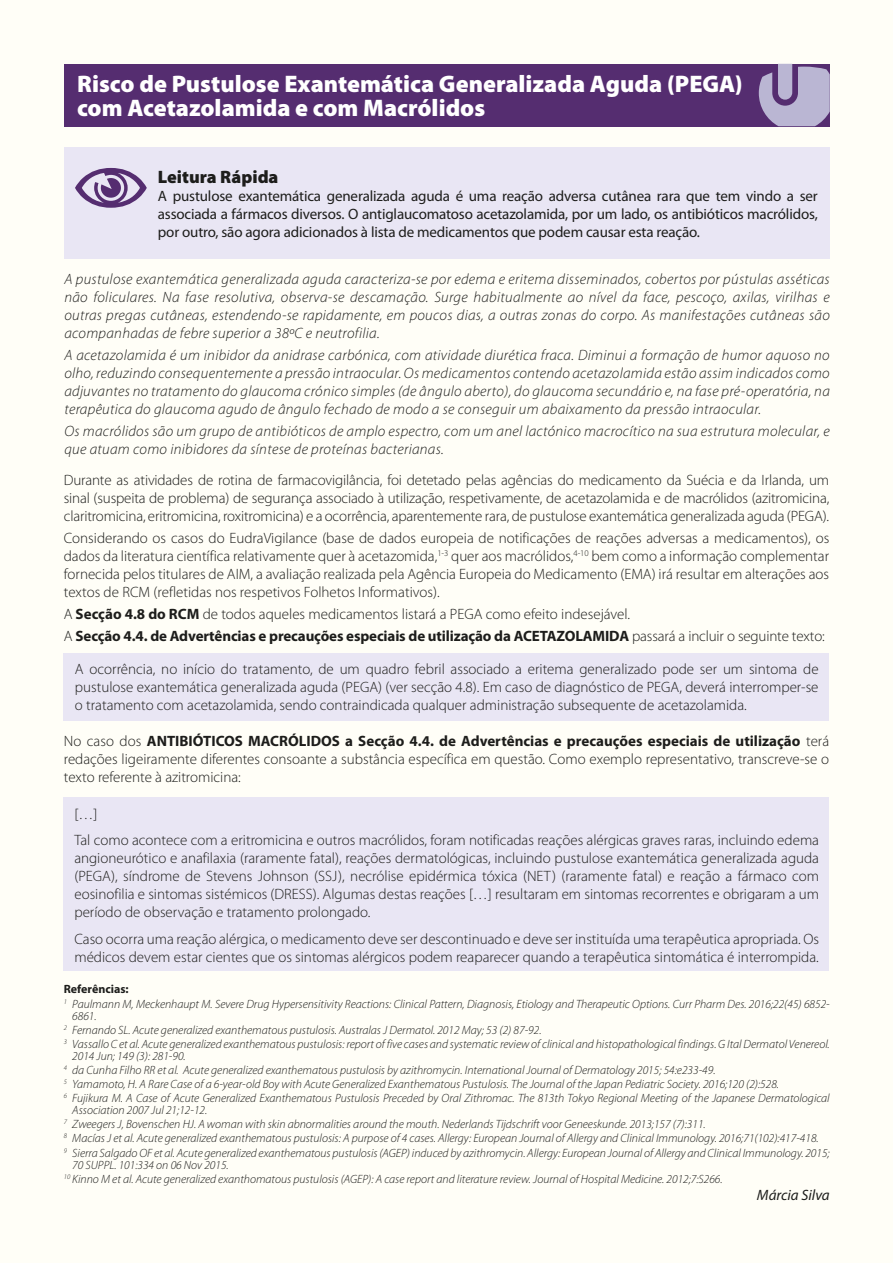
<style>
.page{position:relative;width:893px;height:1263px;background:#fff}
.page>*{position:absolute;margin:0;border:0;box-sizing:border-box;transform-origin:0 0}
.t1{font:900 24px/24px "Myriad Pro";color:#fff}
.t2{font:900 18px "Myriad Pro";color:#1d1d1b}
.t3{font:300 15px/18px "Myriad Pro";color:#1d1d1b;text-align:justify}
.t4{font:italic 300 15px/18px "Myriad Pro";letter-spacing:.02em;color:#1d1d1b;text-align:justify}
.t5{font:15px/18px "Myriad Pro";letter-spacing:-.01em;color:#1d1d1b;text-align:justify}
.t6{font:italic 15px "Myriad Pro";color:#1d1d1b}
.t7{font:italic 300 12px/14.1px "Myriad Pro";color:#1d1d1b}
.s1{font-weight:700}
.s2{font-weight:700;font-style:normal}
</style>
<div class="page">
<div style="left:1px;top:0;width:892px;height:1263px;background:#fffef7"></div>
<div style="left:64px;top:147px;width:766px;height:112px;background:#e9e6f4"></div>
<div style="left:64px;top:797px;width:765px;height:174px;background:#e9e6f4"></div>
<div style="left:64px;top:653px;width:765px;height:67px;background:#e9e6f4"></div>
<svg style="left:75px;top:168px;width:72px;height:40px"></svg>
<div style="left:64px;top:64px;width:766px;height:62px;background:#552d70"></div>
<svg style="left:759px;top:64px;width:71px;height:62px"></svg>
<h1 class="t1" style="left:77px;top:72px;width:667px">Risco de Pustulose Exantemática Generalizada Aguda (PEGA) com Acetazolamida e com Macrólidos</h1>
<p class="t2" style="left:158px;top:167px;width:122px">Leitura Rápida</p>
<p class="t5" style="left:158px;top:188px;width:661px">A pustulose exantemática generalizada aguda é uma reação adversa cutânea rara que tem vindo a ser associada a fármacos diversos. O antiglaucomatoso acetazolamida, por um lado, os antibióticos macrólidos, por outro, são agora adicionados à lista de medicamentos que podem causar esta reação.</p>
<p class="t4" style="left:64px;top:270px;width:767px">A pustulose exantemática generalizada aguda caracteriza-se por edema e eritema disseminados, cobertos por pústulas asséticas não foliculares. Na fase resolutiva, observa-se descamação. Surge habitualmente ao nível da face, pescoço, axilas, virilhas e outras pregas cutâneas, estendendo-se rapidamente, em poucos dias, a outras zonas do corpo. As manifestações cutâneas são acompanhadas de febre superior a 38ºC e neutrofilia.</p>
<p class="t4" style="left:64px;top:347px;width:767px">A acetazolamida é um inibidor da anidrase carbónica, com atividade diurética fraca. Diminui a formação de humor aquoso no olho, reduzindo consequentemente a pressão intraocular. Os medicamentos contendo acetazolamida estão assim indicados como adjuvantes no tratamento do glaucoma crónico simples (de ângulo aberto), do glaucoma secundário e, na fase pré-operatória, na terapêutica do glaucoma agudo de ângulo fechado de modo a se conseguir um abaixamento da pressão intraocular.</p>
<p class="t4" style="left:64px;top:423px;width:767px">Os macrólidos são um grupo de antibióticos de amplo espectro, com um anel lactónico macrocítico na sua estrutura molecular, e que atuam como inibidores da síntese de proteínas bacterianas.</p>
<p class="t3" style="left:64px;top:471px;width:767px">Durante as atividades de rotina de farmacovigilância, foi detetado pelas agências do medicamento da Suécia e da Irlanda, um sinal (suspeita de problema) de segurança associado à utilização, respetivamente, de acetazolamida e de macrólidos (azitromicina, claritromicina, eritromicina, roxitromicina) e a ocorrência, aparentemente rara, de pustulose exantemática generalizada aguda (PEGA).</p>
<p class="t3" style="left:64px;top:529px;width:767px">Considerando os casos do EudraVigilance (base de dados europeia de notificações de reações adversas a medicamentos), os dados da literatura científica relativamente quer à acetazomida,<sup>1-3</sup> quer aos macrólidos,<sup>4-10</sup> bem como a informação complementar fornecida pelos titulares de AIM, a avaliação realizada pela Agência Europeia do Medicamento (EMA) irá resultar em alterações aos textos de RCM (refletidas nos respetivos Folhetos Informativos).</p>
<p class="t3" style="left:64px;top:603px;width:762px;line-height:22.2px">A <span class="s1">Secção 4.8 do RCM</span> de todos aqueles medicamentos listará a PEGA como efeito indesejável.<br>A <span class="s1">Secção 4.4. de Advertências e precauções especiais de utilização da ACETAZOLAMIDA</span> passará a incluir o seguinte texto:</p>
<p class="t3" style="left:75px;top:661px;width:745px">A ocorrência, no início do tratamento, de um quadro febril associado a eritema generalizado pode ser um sintoma de pustulose exantemática generalizada aguda (PEGA) (ver secção 4.8). Em caso de diagnóstico de PEGA, deverá interromper-se o tratamento com acetazolamida, sendo contraindicada qualquer administração subsequente de acetazolamida.</p>
<p class="t3" style="left:64px;top:732px;width:767px">No caso dos <span class="s1">ANTIBIÓTICOS MACRÓLIDOS a Secção 4.4. de Advertências e precauções especiais de utilização</span> terá redações ligeiramente diferentes consoante a substância específica em questão. Como exemplo representativo, transcreve-se o texto referente à azitromicina:</p>
<p class="t3" style="left:74px;top:801px;width:746px;line-height:26.5px">[…]<br>Tal como acontece com a eritromicina e outros macrólidos, foram notificadas reações alérgicas graves raras, incluindo edema</p>
<p class="t3" style="left:74px;top:849px;width:746px">angioneurótico e anafilaxia (raramente fatal), reações dermatológicas, incluindo pustulose exantemática generalizada aguda (PEGA), síndrome de Stevens Johnson (SSJ), necrólise epidérmica tóxica (NET) (raramente fatal) e reação a fármaco com eosinofilia e sintomas sistémicos (DRESS). Algumas destas reações […] resultaram em sintomas recorrentes e obrigaram a um período de observação e tratamento prolongado.</p>
<p class="t3" style="left:74px;top:930px;width:746px">Caso ocorra uma reação alérgica, o medicamento deve ser descontinuado e deve ser instituída uma terapêutica apropriada. Os médicos devem estar cientes que os sintomas alérgicos podem reaparecer quando a terapêutica sintomática é interrompida.</p>
<p class="t7" style="left:64px;top:983px;width:767px"><span class="s2">Referências:<br></span><sup>1</sup> Paulmann M, Meckenhaupt M. Severe Drug Hypersensitivity Reactions: Clinical Pattern, Diagnosis, Etiology and Therapeutic Options. Curr Pharm Des. 2016;22(45) 6852-</p>
<p class="t7" style="left:64px;top:1009px;width:767px;text-indent:9px">6861.<br><sup>2</sup> Fernando SL. Acute generalized exanthematous pustulosis. Australas J Dermatol. 2012 May; 53 (2) 87-92.<br><sup>3</sup> Vassallo C et al. Acute generalized exanthematous pustulosis: report of five cases and systematic review of clinical and histopathological findings. G Ital Dermatol Venereol.</p>
<p class="t7" style="left:64px;top:1049px;width:767px;text-indent:9px">2014 Jun; 149 (3): 281-90.<br><sup>4</sup> da Cunha Filho RR et al. Acute generalized exanthematous pustulosis by azithromycin. International Journal of Dermatology 2015; 54:e233-49.<br><sup>5</sup> Yamamoto, H. A Rare Case of a 6-year-old Boy with Acute Generalized Exanthematous Pustulosis. The Journal of the Japan Pediatric Society. 2016;120 (2):528.<br><sup>6</sup> Fujikura M. A Case of Acute Generalized Exanthematous Pustulosis Preceded by Oral Zithromac. The 813th Tokyo Regional Meeting of the Japanese Dermatological</p>
<p class="t7" style="left:64px;top:1103px;width:767px;text-indent:9px">Association 2007 Jul 21;12-12.<br><sup>7</sup> Zweegers J, Bovenschen HJ. A woman with skin abnormalities around the mouth. Nederlands Tijdschrift voor Geneeskunde. 2013;157 (7):311.<br><sup>8</sup> Macías J et al. Acute generalized exanthematous pustulosis: A purpose of 4 cases. Allergy: European Journal of Allergy and Clinical Immunology. 2016;71(102):417-418.<br><sup>9</sup> Sierra Salgado OF et al. Acute generalized exanthematous pustulosis (AGEP) induced by azithromycin. Allergy: European Journal of Allergy and Clinical Immunology. 2015;</p>
<p class="t7" style="left:64px;top:1158px;width:660px;text-indent:9px">70 SUPPL. 101:334 on 06 Nov 2015.<br><sup>10</sup> Kinno M et al. Acute generalized exanthomatous pustulosis (AGEP): A case report and literature review. Journal of Hospital Medicine. 2012;7:S266.</p>
<p class="t6" style="left:757px;top:1187px;width:74px">Márcia Silva</p>
</div>
